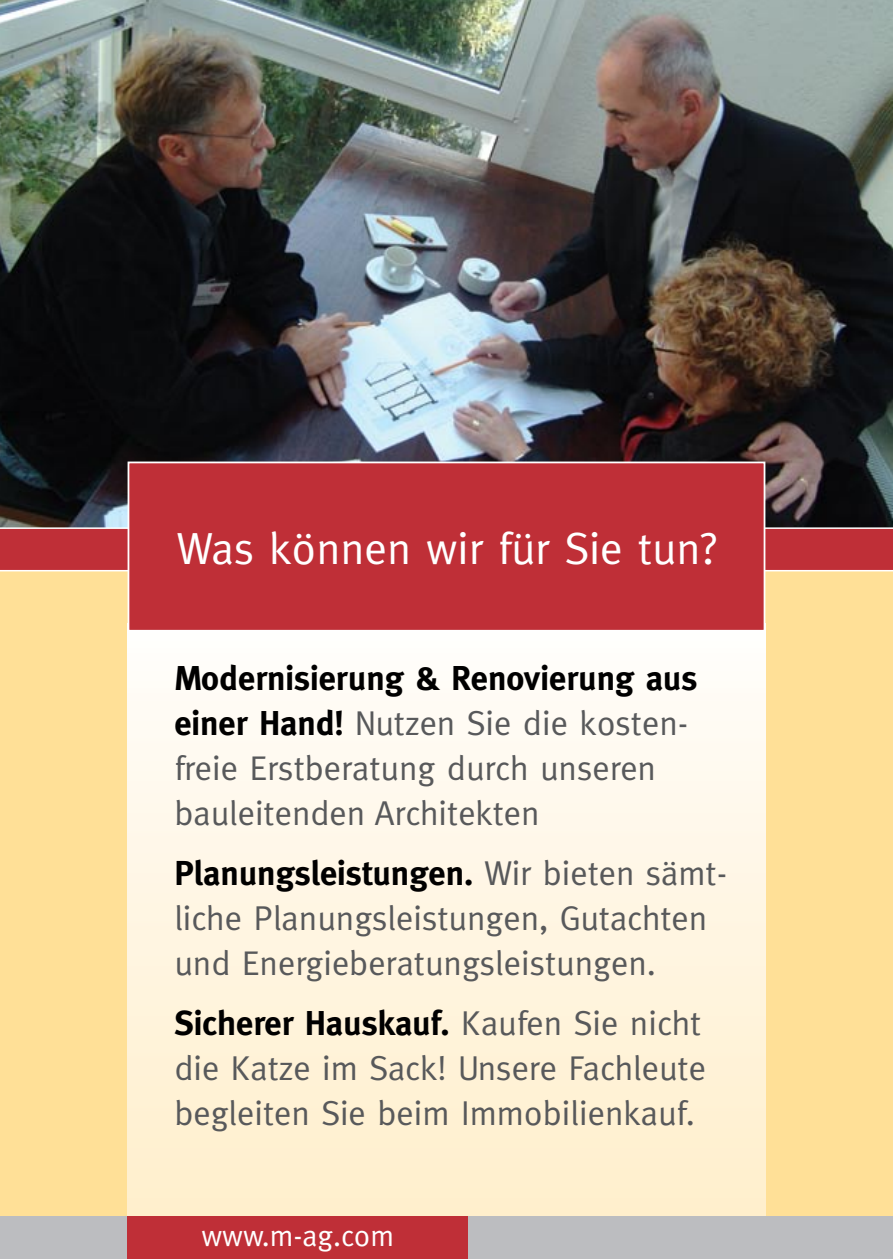
<style>
.page{position:relative;width:893px;height:1259px;background:#ffe097}
.page>*{position:absolute;margin:0;border:0;box-sizing:border-box;transform-origin:0 0}
.t1{font:45px "Meta";color:#fff}
.t2{font:34.5px/45px "Meta";color:#58595b}
.t3{font:30px "Meta";color:#fff}
.s1{font-weight:700;color:#000}
</style>
<div class="page">
<img style="left:0;top:0;width:893px;height:527px">
<div style="left:128px;top:624px;width:637px;height:635px;background:linear-gradient(to bottom,#fffefc,#ffedc8)"></div>
<svg style="left:0;top:527px;width:893px;height:44px;background:#c13b43"></svg>
<div style="left:128px;top:462px;width:636px;height:169px;background:#bf2f37"></div>
<div style="left:128px;top:461px;width:637px;height:170px;border:2px solid #fff"></div>
<div style="left:0;top:1216px;width:893px;height:43px;background:#bcbdc0"></div>
<div style="left:128px;top:1216px;width:340px;height:43px;background:#bf2f37"></div>
<h1 class="t1" style="left:176px;top:523px;width:542px">Was können wir für Sie tun?</h1>
<p class="t2" style="left:174px;top:655px;width:525px"><span class="s1">Modernisierung &amp; Renovierung aus einer Hand!</span> Nutzen Sie die kosten&shy;freie Erstberatung durch unseren bauleitenden Architekten</p>
<p class="t2" style="left:174px;top:850px;width:554px"><span class="s1">Planungsleistungen.</span> Wir bieten sämt&shy;liche Planungsleistungen, Gutachten und Energieberatungsleistungen.</p>
<p class="t2" style="left:174px;top:1000px;width:533px"><span class="s1">Sicherer Hauskauf.</span> Kaufen Sie nicht die Katze im Sack! Unsere Fachleute begleiten Sie beim Immobilienkauf.</p>
<p class="t3" style="left:201px;top:1218px;width:194px">www.m-ag.com</p>
</div>
